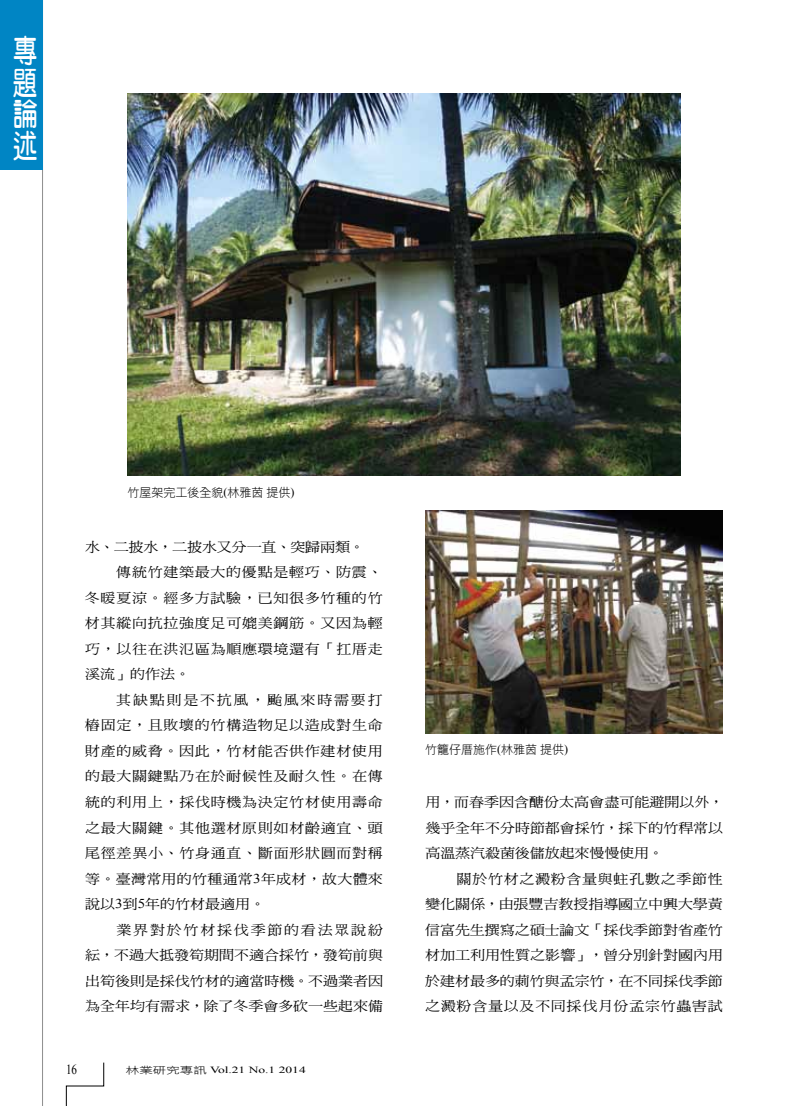
<style>
.page{position:relative;width:808px;height:1106px;background:#fff}
.page>*{position:absolute;margin:0;border:0;box-sizing:border-box;transform-origin:0 0}
.t1{font:31.5px/31.5px "DF Yuan W7 WINP BF";color:#fff;text-align:justify;scale:.77 1}
.t2{font:13.8px "Times New Roman";color:#000;scale:.8 1}
.t3{font:13.5px/25.5px "DF Ming W5 WINP BF";letter-spacing:.045em;color:#000;text-align:justify;scale:1.11 1}
.t4{font:13.5px "DF Ming W5 WINP BF";letter-spacing:-.005em;color:#000;scale:1.11 1}
.t5{font:13.5px "DF Ming W5 WINP BF";color:#000;scale:1.11 1}
.t6{font:13.5px "DF Ming W5 WINP BF";letter-spacing:.02em;color:#000;scale:1.11 1}
.t7{font:13.5px "DF Ming W5 WINP BF";letter-spacing:.115em;color:#000;scale:1.11 1}
.t8{font:13.5px "DF Ming W5 WINP BF";letter-spacing:.12em;color:#000;scale:1.11 1}
.t9{font:12px "DF Hei W3 WINP BF";color:#000}
.t10{font:9.45px "Times New Roman";color:#000;scale:1.43 1}
.s1{font-family:"Times New Roman"}
.s2{font-family:"DF Hei W3 WINP BF"}
</style>
<div class="page">
<hr style="left:42px;top:0;width:1px;height:1106px;background:#636363">
<svg style="left:66px;top:1062px;width:38px;height:44px"></svg>
<div style="left:0;top:0;width:43px;height:170px;background:#0085c4"></div>
<img style="left:128px;top:94px;width:552px;height:382px">
<img style="left:425px;top:510px;width:298px;height:223px">
<h1 class="t1" style="left:13px;top:35px;width:32px">專題論述</h1>
<p class="t9" style="left:128px;top:486px;width:168px">竹屋架完工後全貌<span class="s1">(</span>林雅茵提供<span class="s1">)</span></p>
<p class="t4" style="left:85px;top:540px;width:253px">水、二披水，二披水又分一直、突歸兩類。</p>
<p class="t3" style="left:116px;top:559px;width:241px">傳統竹建築最大的優點是輕巧、防震、</p>
<p class="t3" style="left:85px;top:585px;width:270px">冬暖夏涼。經多方試驗，已知很多竹種的竹</p>
<p class="t3" style="left:85px;top:610px;width:270px">材其縱向抗拉強度足可媲美鋼筋。又因為輕</p>
<p class="t3" style="left:85px;top:636px;width:270px">巧，以往在洪氾區為順應環境還有「扛厝走</p>
<p class="t3" style="left:85px;top:661px;width:96px">溪流」的作法。</p>
<p class="t7" style="left:116px;top:693px;width:241px">其缺點則是不抗風，颱風來時需要打</p>
<p class="t3" style="left:85px;top:712px;width:270px">樁固定，且敗壞的竹構造物足以造成對生命</p>
<p class="t3" style="left:85px;top:738px;width:270px">財產的威脅。因此，竹材能否供作建材使用</p>
<p class="t3" style="left:85px;top:763px;width:270px">的最大關鍵點乃在於耐候性及耐久性。在傳</p>
<p class="t3" style="left:85px;top:789px;width:270px">統的利用上，採伐時機為決定竹材使用壽命</p>
<p class="t3" style="left:85px;top:814px;width:270px">之最大關鍵。其他選材原則如材齡適宜、頭</p>
<p class="t3" style="left:85px;top:840px;width:270px">尾徑差異小、竹身通直、斷面形狀圓而對稱</p>
<p class="t6" style="left:85px;top:871px;width:270px">等。臺灣常用的竹種通常<span class="s1">3</span>年成材，故大體來</p>
<p class="t5" style="left:85px;top:897px;width:164px">說以<span class="s1">3</span>到<span class="s1">5</span>年的竹材最適用。</p>
<p class="t8" style="left:116px;top:922px;width:242px">業界對於竹材採伐季節的看法眾說紛</p>
<p class="t5" style="left:85px;top:948px;width:270px">紜，不過大抵發筍期間不適合採竹，發筍前與</p>
<p class="t4" style="left:85px;top:973px;width:270px">出筍後則是採伐竹材的適當時機。不過業者因</p>
<p class="t4" style="left:85px;top:999px;width:270px">為全年均有需求，除了冬季會多砍一些起來備</p>
<p class="t2" style="left:66px;top:1060px;width:15px">16</p>
<p class="t10" style="left:126px;top:1063px;width:127px"><span class="s2">林業研究專訊</span> Vol.21 No.1 2014</p>
<p class="t9" style="left:425px;top:743px;width:144px">竹籠仔厝施作<span class="s1">(</span>林雅茵提供<span class="s1">)</span></p>
<p class="t3" style="left:425px;top:789px;width:270px">用，而春季因含醣份太高會盡可能避開以外，幾乎全年不分時節都會採竹，採下的竹稈常以高溫蒸汽殺菌後儲放起來慢慢使用。</p>
<p class="t3" style="left:425px;top:865px;width:270px;text-indent:31px">關於竹材之澱粉含量與蛀孔數之季節性變化關係，由張豐吉教授指導國立中興大學黃信富先生撰寫之碩士論文「採伐季節對省產竹材加工利用性質之影響」，曾分別針對國內用於建材最多的莿竹與孟宗竹，在不同採伐季節之澱粉含量以及不同採伐月份孟宗竹蟲害試</p>
</div>
